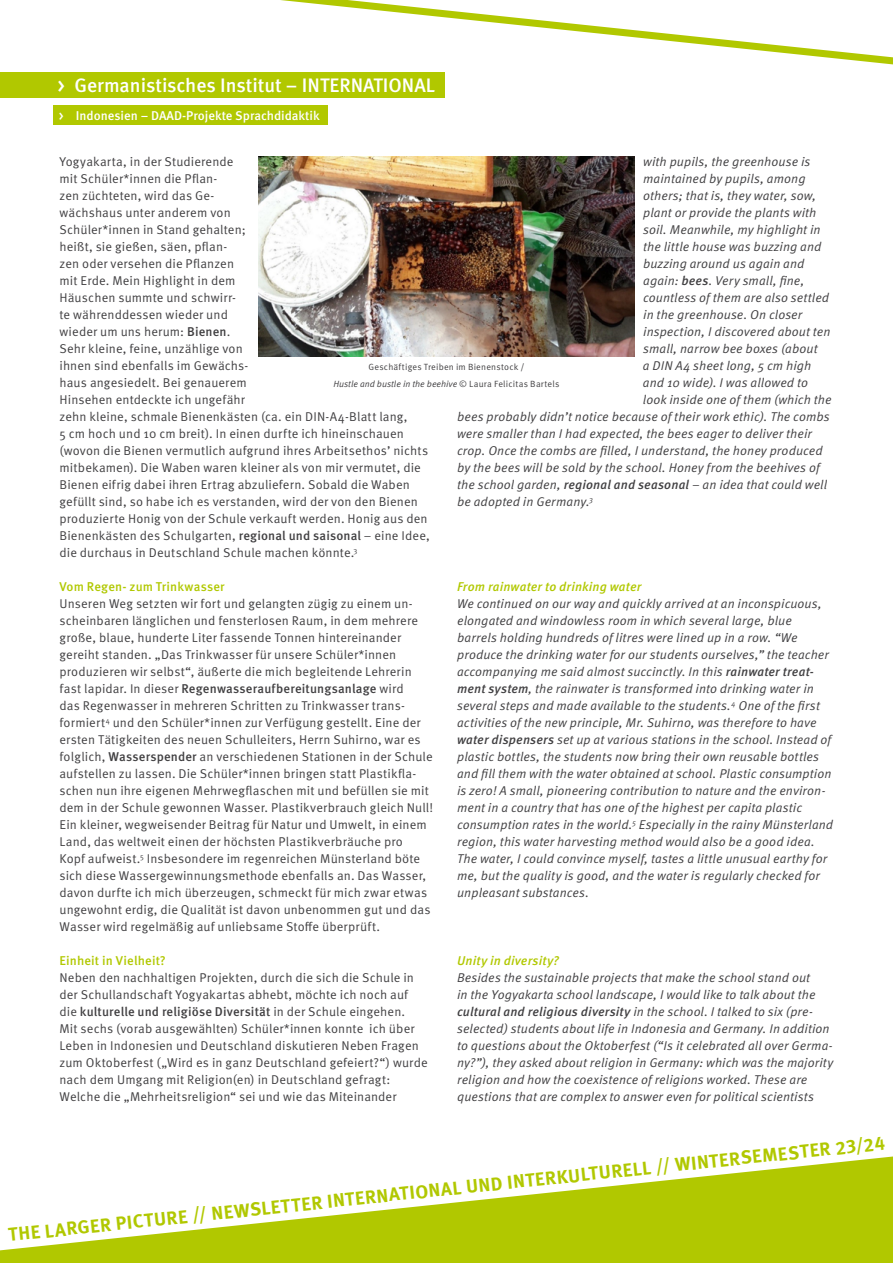
<style>
.page{position:relative;width:893px;height:1263px;background:#fff}
.page>*{position:absolute;margin:0;border:0;box-sizing:border-box;transform-origin:0 0}
.t1{font:500 19.5px "Meta OT";color:#fff}
.t2{font:700 18.75px "Meta OT";color:#b1c800}
.t3{font:12.75px/17px "Meta OT";letter-spacing:.01em;color:#414042}
.t4{font:italic 12.75px/17px "Meta OT";letter-spacing:.005em;color:#414042}
.t5{font:italic 500 12.75px "Meta OT";letter-spacing:.01em;color:#b1c800}
.t6{font:500 12.75px "Meta OT";letter-spacing:.01em;color:#b1c800}
.t7{font:500 12.75px "Meta OT";color:#fff}
.t8{font:9px/17px "Meta OT";letter-spacing:.025em;color:#414042;text-align:center}
.s1{font-weight:500}
.s2{font-style:italic}
</style>
<div class="page">
<svg style="left:0;top:1156px;width:893px;height:107px;fill:#b1c800"></svg>
<svg style="left:280px;top:0;width:613px;height:74px"></svg>
<div style="left:0;top:72px;width:444px;height:26px;background:#b1c800"></div>
<div style="left:53px;top:105px;width:274px;height:20px;background:#b1c800"></div>
<img style="left:258px;top:156px;width:377px;height:200px">
<h1 class="t1" style="left:57px;top:73px;width:379px">&gt; Germanistisches Institut – INTERNATIONAL</h1>
<p class="t7" style="left:59px;top:107px;width:262px">&gt; Indonesien – DAAD-Projekte Sprachdidaktik</p>
<p class="t4" style="left:643px;top:153px;width:169px">with pupils, the greenhouse is</p>
<p class="t4" style="left:643px;top:170px;width:164px">maintained by pupils, among</p>
<p class="t4" style="left:643px;top:187px;width:174px">others; that is, they water, sow,</p>
<p class="t4" style="left:643px;top:204px;width:175px">plant or provide the plants with</p>
<p class="t4" style="left:643px;top:221px;width:179px">soil. Meanwhile, my highlight in</p>
<p class="t4" style="left:643px;top:238px;width:180px">the little house was buzzing and</p>
<p class="t4" style="left:643px;top:255px;width:163px">buzzing around us again and</p>
<p class="t4" style="left:643px;top:272px;width:163px">again: <span class="s1">bees</span>. Very small, fine,</p>
<p class="t4" style="left:643px;top:289px;width:188px">countless of them are also settled</p>
<p class="t4" style="left:643px;top:306px;width:161px">in the greenhouse. On closer</p>
<p class="t4" style="left:643px;top:323px;width:189px">inspection, I discovered about ten</p>
<p class="t4" style="left:643px;top:340px;width:176px">small, narrow bee boxes (about</p>
<p class="t4" style="left:643px;top:357px;width:170px">a DIN A4 sheet long, 5 cm high</p>
<p class="t4" style="left:643px;top:374px;width:166px">and 10 wide). I was allowed to</p>
<p class="t4" style="left:643px;top:391px;width:190px">look inside one of them (which the</p>
<p class="t4" style="left:457px;top:408px;width:374px">bees probably didn’t notice because of their work ethic). The combs</p>
<p class="t4" style="left:457px;top:425px;width:357px">were smaller than I had expected, the bees eager to deliver their</p>
<p class="t4" style="left:457px;top:442px;width:367px">crop. Once the combs are filled, I understand, the honey produced</p>
<p class="t4" style="left:457px;top:459px;width:364px">by the bees will be sold by the school. Honey from the beehives of</p>
<p class="t4" style="left:457px;top:476px;width:372px">the school garden, <span class="s1">regional and seasonal</span> – an idea that could well</p>
<p class="t4" style="left:457px;top:493px;width:137px">be adopted in Germany.<sup>3</sup></p>
<p class="t3" style="left:60px;top:153px;width:372px">Yogyakarta, in der Studierende<br>mit Schüler*innen die Pflan-<br>zen züchteten, wird das Ge-<br>wächshaus unter anderem von<br>Schüler*innen in Stand gehalten;<br>heißt, sie gießen, säen, pflan-<br>zen oder versehen die Pflanzen<br>mit Erde. Mein Highlight in dem<br>Häuschen summte und schwirr-<br>te währenddessen wieder und<br>wieder um uns herum: <span class="s1">Bienen</span>.<br>Sehr kleine, feine, unzählige von<br>ihnen sind ebenfalls im Gewächs-<br>haus angesiedelt. Bei genauerem<br>Hinsehen entdeckte ich ungefähr<br>zehn kleine, schmale Bienenkästen (ca. ein DIN-A4-Blatt lang,<br>5 cm hoch und 10 cm breit). In einen durfte ich hineinschauen (wovon die Bienen vermutlich aufgrund ihres Arbeitsethos’ nichts mitbekamen). Die Waben waren kleiner als von mir vermutet, die Bienen eifrig dabei ihren Ertrag abzuliefern. Sobald die Waben gefüllt sind, so habe ich es verstanden, wird der von den Bienen produzierte Honig von der Schule verkauft werden. Honig aus den Bienenkästen des Schulgarten, <span class="s1">regional und saisonal</span> – eine Idee, die durchaus in Deutschland Schule machen könnte.<sup>3</sup></p>
<p class="t6" style="left:60px;top:579px;width:167px">Vom Regen- zum Trinkwasser</p>
<p class="t3" style="left:60px;top:595px;width:375px">Unseren Weg setzten wir fort und gelangten zügig zu einem un&shy;scheinbaren länglichen und fensterlosen Raum, in dem mehrere große, blaue, hunderte Liter fassende Tonnen hintereinander gereiht standen. „Das Trinkwasser für unsere Schüler*innen produzieren wir selbst“, äußerte die mich begleitende Lehrerin fast lapidar. In dieser <span class="s1">Regenwasseraufbereitungsanlage</span> wird<br>das Regenwasser in mehreren Schritten zu Trinkwasser trans&shy;formiert<sup>4</sup> und den Schüler*innen zur Verfügung gestellt. Eine der ersten Tätigkeiten des neuen Schulleiters, Herrn Suhirno, war es folglich, <span class="s1">Wasserspender</span> an verschiedenen Stationen in der Schule aufstellen zu lassen. Die Schüler*innen bringen statt Plastikfla&shy;schen nun ihre eigenen Mehrwegflaschen mit und befüllen sie mit dem in der Schule gewonnen Wasser. Plastikverbrauch gleich Null!<br>Ein kleiner, wegweisender Beitrag für Natur und Umwelt, in einem Land, das weltweit einen der höchsten Plastikverbräuche pro<br>Kopf aufweist.<sup>5</sup> Insbesondere im regenreichen Münsterland böte sich diese Wassergewinnungsmethode ebenfalls an. Das Wasser, davon durfte ich mich überzeugen, schmeckt für mich zwar etwas ungewohnt erdig, die Qualität ist davon unbenommen gut und das Wasser wird regelmäßig auf unliebsame Stoffe überprüft.</p>
<p class="t6" style="left:60px;top:953px;width:108px">Einheit in Vielheit?</p>
<p class="t3" style="left:60px;top:969px;width:370px">Neben den nachhaltigen Projekten, durch die sich die Schule in der Schullandschaft Yogyakartas abhebt, möchte ich noch auf die <span class="s1">kulturelle und religiöse Diversität</span> in der Schule eingehen.<br>Mit sechs (vorab ausgewählten) Schüler*innen konnte ich über Leben in Indonesien und Deutschland diskutieren Neben Fragen zum Oktoberfest („Wird es in ganz Deutschland gefeiert?“) wurde nach dem Umgang mit Religion(en) in Deutschland gefragt:<br>Welche die „Mehrheitsreligion“ sei und wie das Miteinander</p>
<p class="t8" style="left:333px;top:358px;width:228px">Geschäftiges Treiben im Bienenstock /<br><span class="s2">Hustle and bustle in the beehive</span> © Laura Felicitas Bartels</p>
<p class="t5" style="left:457px;top:579px;width:186px">From rainwater to drinking water</p>
<p class="t4" style="left:457px;top:595px;width:378px">We continued on our way and quickly arrived at an inconspicuous, elongated and windowless room in which several large, blue barrels holding hundreds of litres were lined up in a row. “We produce the drinking water for our students ourselves,” the teacher accompanying me said almost succinctly. In this <span class="s1">rainwater treat&shy;ment system</span>, the rainwater is transformed into drinking water in several steps and made available to the students.<sup>4</sup> One of the first activities of the new principle, Mr. Suhirno, was therefore to have <span class="s1">water dispensers</span> set up at various stations in the school. Instead of plastic bottles, the students now bring their own reusable bottles and fill them with the water obtained at school. Plastic consumption is zero! A small, pioneering contribution to nature and the environ&shy;ment in a country that has one of the highest per capita plastic consumption rates in the world.<sup>5</sup> Especially in the rainy Münsterland region, this water harvesting method would also be a good idea.<br>The water, I could convince myself, tastes a little unusual earthy for me, but the quality is good, and the water is regularly checked for unpleasant substances.</p>
<p class="t5" style="left:457px;top:953px;width:103px">Unity in diversity?</p>
<p class="t4" style="left:457px;top:970px;width:378px">Besides the sustainable projects that make the school stand out<br>in the Yogyakarta school landscape, I would like to talk about the <span class="s1">cultural and religious diversity</span> in the school. I talked to six (pre&shy;selected) students about life in Indonesia and Germany. In addition to questions about the Oktoberfest (“Is it celebrated all over Germa&shy;ny?”), they asked about religion in Germany: which was the majority religion and how the coexistence of religions worked. These are questions that are complex to answer even for political scientists</p>
<h2 class="t2" style="left:7px;top:1223px;width:883px;rotate:-6deg">THE LARGER PICTURE // NEWSLETTER INTERNATIONAL UND INTERKULTURELL // WINTERSEMESTER 23/24</h2>
</div>
